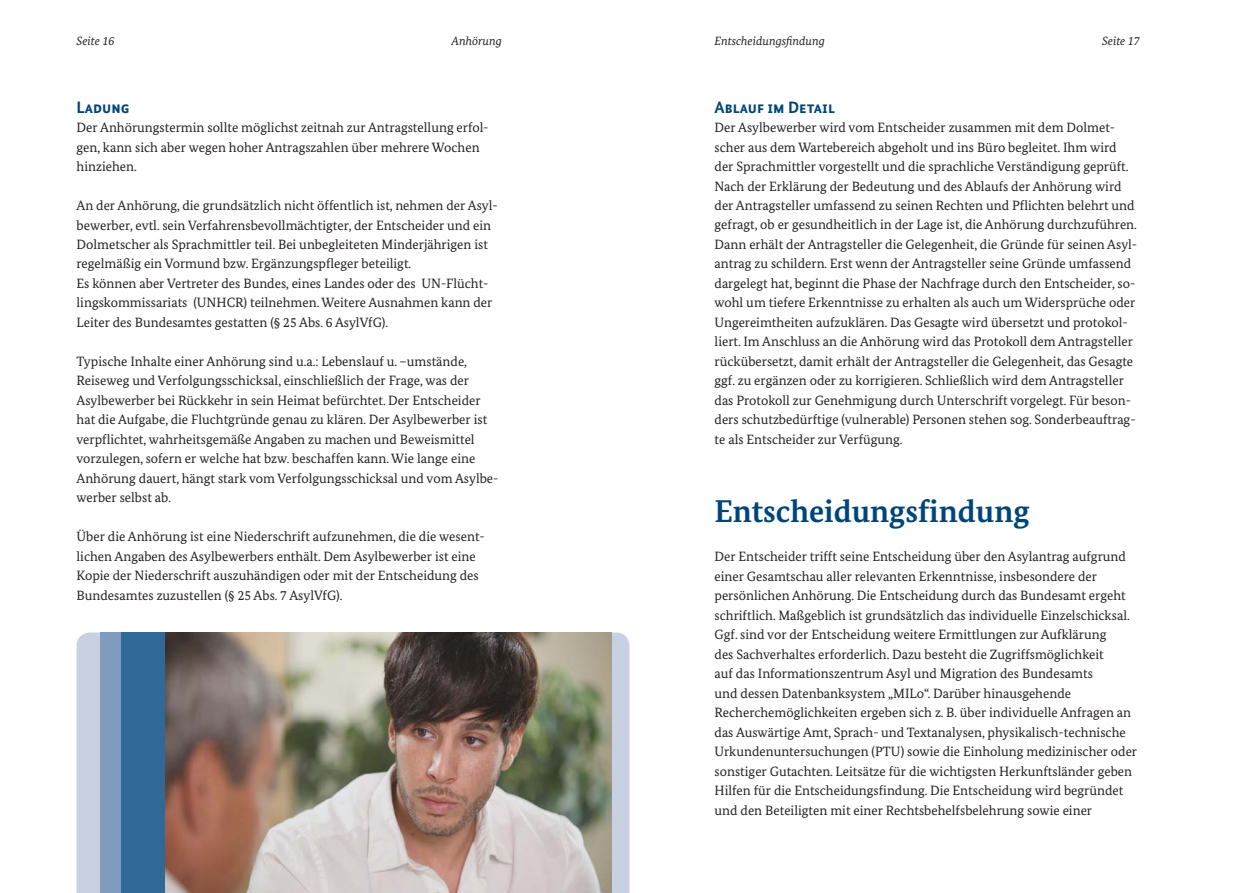
<style>
.page{position:relative;width:1259px;height:893px;background:#fff}
.page>*{position:absolute;margin:0;border:0;box-sizing:border-box;transform-origin:0 0}
.Titel{font:700 31.5px "Bundes Serif";color:#004578}
.Text{font:700 16.5px "Bundes Sans";color:#004578}
.Text-2{font:13.5px/19.5px "Bundes Serif";color:#231f20}
.t1{font:italic 12px "Bundes Serif";color:#231f20}
</style>
<div class="page">
<div style="left:77px;top:632px;width:552px;height:261px;background:#c7d1e2"></div>
<div style="left:100px;top:632px;width:46px;height:261px;background:#7f9bbe"></div>
<div style="left:122px;top:632px;width:45px;height:261px;background:#306998"></div>
<img style="left:166px;top:632px;width:446px;height:261px">
<p class="t1" style="left:77px;top:34px;width:39px">Seite 16</p>
<p class="t1" style="left:451px;top:34px;width:52px">Anhörung</p>
<p class="t1" style="left:714px;top:33px;width:112px">Entscheidungsfindung</p>
<p class="t1" style="left:1102px;top:34px;width:39px">Seite 17</p>
<p class="Text" style="left:77px;top:97px;width:54px">Ladung</p>
<p class="Text-2" style="left:77px;top:117px;width:413px">Der Anhörungstermin sollte möglichst zeitnah zur Antragstellung erfol&shy;gen, kann sich aber wegen hoher Antragszahlen über mehrere Wochen hinziehen.</p>
<p class="Text-2" style="left:77px;top:195px;width:423px">An der Anhörung, die grundsätzlich nicht öffentlich ist, nehmen der Asyl&shy;bewerber, evtl. sein Verfahrensbevollmächtigter, der Entscheider und ein Dolmetscher als Sprachmittler teil. Bei unbegleiteten Minderjährigen ist regelmäßig ein Vormund bzw. Ergänzungspfleger beteiligt.</p>
<p class="Text-2" style="left:77px;top:273px;width:417px">Es können aber Vertreter des Bundes, eines Landes oder des UN-Flücht&shy;lingskommissariats (UNHCR) teilnehmen. Weitere Ausnahmen kann der<br>Leiter des Bundesamtes gestatten (§ 25 Abs. 6 AsylVfG).</p>
<p class="Text-2" style="left:77px;top:351px;width:423px">Typische Inhalte einer Anhörung sind u.a.: Lebenslauf u. –umstände, Reiseweg und Verfolgungsschicksal, einschließlich der Frage, was der Asylbewerber bei Rückkehr in sein Heimat befürchtet. Der Entscheider hat die Aufgabe, die Fluchtgründe genau zu klären. Der Asylbewerber ist verpflichtet, wahrheitsgemäße Angaben zu machen und Beweismittel vorzulegen, sofern er welche hat bzw. beschaffen kann. Wie lange eine Anhörung dauert, hängt stark vom Verfolgungsschicksal und vom Asylbe&shy;werber selbst ab.</p>
<p class="Text-2" style="left:77px;top:527px;width:409px">Über die Anhörung ist eine Niederschrift aufzunehmen, die die wesent&shy;lichen Angaben des Asylbewerbers enthält. Dem Asylbewerber ist eine Kopie der Niederschrift auszuhändigen oder mit der Entscheidung des Bundesamtes zuzustellen (§ 25 Abs. 7 AsylVfG).</p>
<p class="Text" style="left:714px;top:97px;width:122px">Ablauf im Detail</p>
<p class="Text-2" style="left:714px;top:117px;width:424px">Der Asylbewerber wird vom Entscheider zusammen mit dem Dolmet&shy;scher aus dem Wartebereich abgeholt und ins Büro begleitet. Ihm wird der Sprachmittler vorgestellt und die sprachliche Verständigung geprüft.<br>Nach der Erklärung der Bedeutung und des Ablaufs der Anhörung wird der Antragsteller umfassend zu seinen Rechten und Pflichten belehrt und gefragt, ob er gesundheitlich in der Lage ist, die Anhörung durchzuführen.<br>Dann erhält der Antragsteller die Gelegenheit, die Gründe für seinen Asyl&shy;antrag zu schildern. Erst wenn der Antragsteller seine Gründe umfassend dargelegt hat, beginnt die Phase der Nachfrage durch den Entscheider, so&shy;wohl um tiefere Erkenntnisse zu erhalten als auch um Widersprüche oder Ungereimtheiten aufzuklären. Das Gesagte wird übersetzt und protokol&shy;liert. Im Anschluss an die Anhörung wird das Protokoll dem Antragsteller rückübersetzt, damit erhält der Antragsteller die Gelegenheit, das Gesagte ggf. zu ergänzen oder zu korrigieren. Schließlich wird dem Antragsteller das Protokoll zur Genehmigung durch Unterschrift vorgelegt. Für beson&shy;ders schutzbedürftige (vulnerable) Personen stehen sog. Sonderbeauftrag&shy;te als Entscheider zur Verfügung.</p>
<p class="Titel" style="left:714px;top:492px;width:316px">Entscheidungsfindung</p>
<p class="Text-2" style="left:714px;top:546px;width:424px">Der Entscheider trifft seine Entscheidung über den Asylantrag aufgrund einer Gesamtschau aller relevanten Erkenntnisse, insbesondere der persönlichen Anhörung. Die Entscheidung durch das Bundesamt ergeht schriftlich. Maßgeblich ist grundsätzlich das individuelle Einzelschicksal.<br>Ggf. sind vor der Entscheidung weitere Ermittlungen zur Aufklärung<br>des Sachverhaltes erforderlich. Dazu besteht die Zugriffsmöglichkeit<br>auf das Informationszentrum Asyl und Migration des Bundesamts<br>und dessen Datenbanksystem „MILo“. Darüber hinausgehende Recherchemöglichkeiten ergeben sich z. B. über individuelle Anfragen an das Auswärtige Amt, Sprach- und Textanalysen, physikalisch-technische Urkundenuntersuchungen (PTU) sowie die Einholung medizinischer oder sonstiger Gutachten. Leitsätze für die wichtigsten Herkunftsländer geben Hilfen für die Entscheidungsfindung. Die Entscheidung wird begründet und den Beteiligten mit einer Rechtsbehelfsbelehrung sowie einer</p>
</div>
